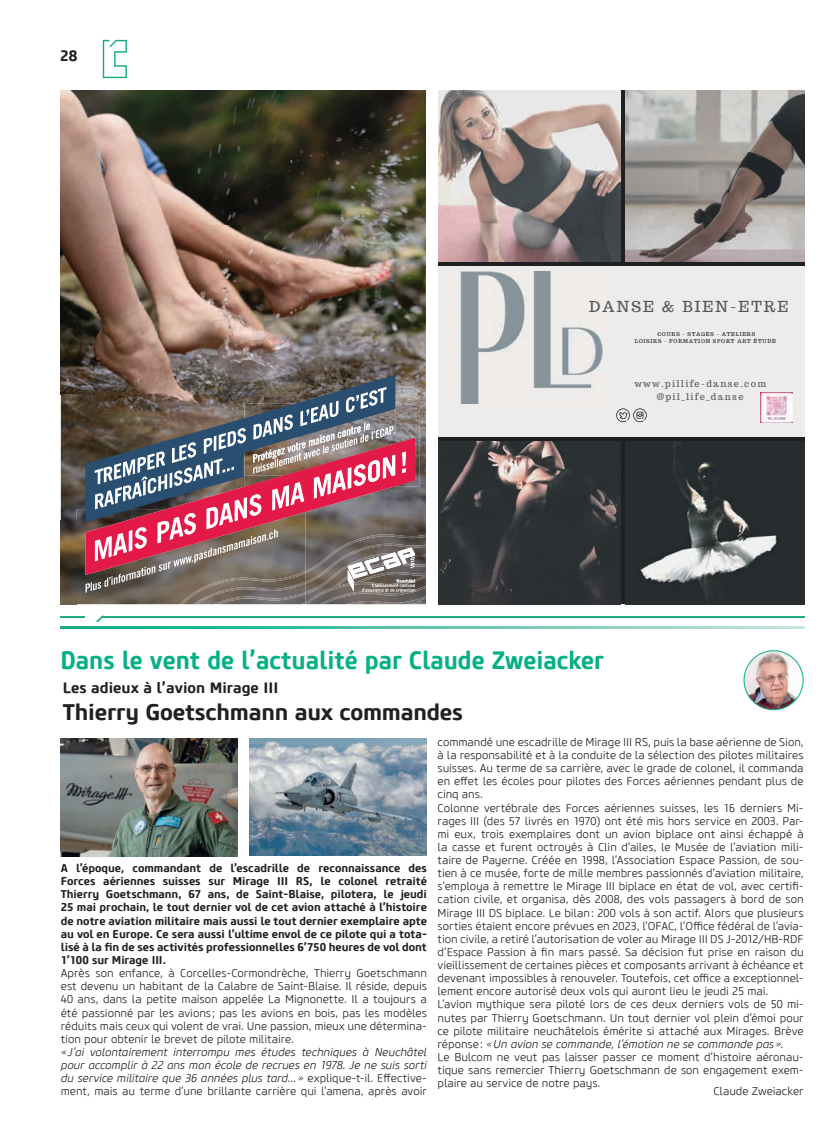
<style>
.page{position:relative;width:833px;height:1134px;background:#fff}
.page>*{position:absolute;margin:0;border:0;box-sizing:border-box;transform-origin:0 0}
.t1{font:700 25px "Core Sans M65";color:#05b085;scale:.93 1}
.t2{font:700 22.5px "Core Sans M65";letter-spacing:-.01em;color:#231f20}
.t3{font:700 15px "Core Sans M65";color:#231f20}
.t4{font:14.88px "Trocchi";letter-spacing:.14em;color:#535a5e}
.t5{font:300 11.25px/13.1px "Core Sans M35";letter-spacing:-.005em;color:#231f20;text-align:justify}
.t6{font:700 11.25px/13.1px "Core Sans M65";color:#231f20;text-align:justify}
.t7{font:italic 300 11.25px/13.1px "Core Sans M35";letter-spacing:-.01em;color:#231f20;text-align:justify}
.t8{font:9.25px/13px "Trocchi";letter-spacing:.14em;color:#535a5e;text-align:center}
.t9{font:5.25px/7.4px "Trocchi";letter-spacing:.14em;color:#1f2022;text-align:center}
.s1{font-style:normal}
.s2{font-style:italic}
</style>
<div class="page">
<svg style="left:103px;top:40px;width:24px;height:38px"></svg>
<svg style="left:60px;top:626px;width:744px;height:2px"></svg>
<hr style="left:102px;top:616px;width:702px;height:1px;background:#22ab83">
<svg style="left:96px;top:616px;width:8px;height:6px"></svg>
<img style="left:744px;top:651px;width:59px;height:59px;border-radius:30px">
<div style="left:743px;top:650px;width:60px;height:60px;border:1px solid #05b085;border-radius:50%"></div>
<img style="left:60px;top:738px;width:177px;height:118px">
<img style="left:249px;top:738px;width:177px;height:118px">
<img style="left:61px;top:90px;width:365px;height:136px">
<img style="left:61px;top:226px;width:203px;height:294px">
<img style="left:264px;top:226px;width:162px;height:210px">
<img style="left:415px;top:436px;width:11px;height:98px">
<img style="left:61px;top:520px;width:15px;height:84px">
<img style="left:76px;top:509px;width:103px;height:95px">
<img style="left:415px;top:406px;width:5px;height:81px">
<svg style="left:85px;top:375px;width:310px;height:12px;background:#675e59"></svg>
<img style="left:415px;top:534px;width:11px;height:10px">
<img style="left:179px;top:593px;width:15px;height:11px">
<img style="left:415px;top:544px;width:11px;height:9px">
<img style="left:194px;top:593px;width:19px;height:11px">
<img style="left:305px;top:553px;width:121px;height:41px">
<img style="left:213px;top:593px;width:92px;height:11px">
<img style="left:415px;top:563px;width:11px;height:23px">
<img style="left:320px;top:586px;width:106px;height:18px">
<svg style="left:85px;top:387px;width:330px;height:206px;background:#896971"></svg>
<img style="left:346px;top:596px;width:80px;height:8px">
<svg style="left:61px;top:90px;width:7px;height:7px"></svg>
<svg style="left:60px;top:616px;width:25px;height:2px"></svg>
<svg style="left:438px;top:90px;width:366px;height:514px;background:#393839"></svg>
<img style="left:438px;top:90px;width:182px;height:171px">
<img style="left:625px;top:90px;width:179px;height:171px">
<div style="left:438px;top:266px;width:366px;height:170px;background:#eeecea"></div>
<img style="left:438px;top:441px;width:182px;height:163px">
<img style="left:625px;top:441px;width:179px;height:163px">
<svg style="left:616px;top:408px;width:31px;height:14px"></svg>
<img style="left:459px;top:272px;width:145px;height:132px">
<img style="left:761px;top:392px;width:31px;height:31px">
<h3 class="t3" style="left:60px;top:46px;width:19px">28</h3>
<h3 class="t4" style="left:589px;top:297px;width:200px">DANSE &amp; BIEN-ETRE</h3>
<p class="t9" style="left:634px;top:330px;width:143px">COURS - STAGES - ATELIERS<br>LOISIRS - FORMATION SPORT ART ÉTUDE</p>
<p class="t8" style="left:634px;top:377px;width:133px">www.pillife-danse.com @pil_life_danse</p>
<h1 class="t1" style="left:60px;top:644px;width:586px">Dans le vent de l’actualité par Claude Zweiacker</h1>
<h3 class="t3" style="left:63px;top:678px;width:217px">Les adieux à l’avion Mirage III</h3>
<h2 class="t2" style="left:63px;top:698px;width:402px">Thierry Goetschmann aux commandes</h2>
<p class="t6" style="left:61px;top:862px;width:368px">A l’époque, commandant de l’escadrille de reconnaissance des Forces aériennes suisses sur Mirage III RS, le colonel retraité Thierry Goetschmann, 67 ans, de Saint-Blaise, pilotera, le jeudi 25 mai prochain, le tout dernier vol de cet avion attaché à l’histoire de notre aviation militaire mais aussi le tout dernier exemplaire apte au vol en Europe. Ce sera aussi l’ultime envol de ce pilote qui a tota&shy;lisé à la fin de ses activités professionnelles 6’750 heures de vol dont 1’100 sur Mirage III.</p>
<p class="t5" style="left:61px;top:967px;width:368px">Après son enfance, à Corcelles-Cormondrèche, Thierry Goetschmann est devenu un habitant de la Calabre de Saint-Blaise. Il réside, depuis 40 ans, dans la petite maison appelée La Mignonette. Il a toujours a été passionné par les avions; pas les avions en bois, pas les modèles réduits mais ceux qui volent de vrai. Une passion, mieux une détermina&shy;tion pour obtenir le brevet de pilote militaire.</p>
<p class="t7" style="left:61px;top:1046px;width:368px">«J’ai volontairement interrompu mes études techniques à Neuchâtel pour accomplir à 22 ans mon école de recrues en 1978. Je ne suis sorti du service militaire que 36 années plus tard…» <span class="s1">explique-t-il. Effective&shy;ment, mais au terme d’une brillante carrière qui l’amena, après avoir</span></p>
<p class="t5" style="left:437px;top:736px;width:368px;text-align:left">commandé une escadrille de Mirage III RS, puis la base aérienne de Sion, à la responsabilité et à la conduite de la sélection des pilotes militaires suisses. Au terme de sa carrière, avec le grade de colonel, il commanda en effet les écoles pour pilotes des Forces aériennes pendant plus de cinq ans.<br>Colonne vertébrale des Forces aériennes suisses, les 16 derniers Mi&shy;rages III (des 57 livrés en 1970) ont été mis hors service en 2003. Par&shy;mi eux, trois exemplaires dont un avion biplace ont ainsi échappé à la casse et furent octroyés à Clin d’ailes, le Musée de l’aviation mili&shy;taire de Payerne. Créée en 1998, l’Association Espace Passion, de sou&shy;tien à ce musée, forte de mille membres passionnés d’aviation militaire, s’employa à remettre le Mirage III biplace en état de vol, avec certifi&shy;cation civile, et organisa, dès 2008, des vols passagers à bord de son Mirage III DS biplace. Le bilan: 200 vols à son actif. Alors que plusieurs sorties étaient encore prévues en 2023, l’OFAC, l’Office fédéral de l’avia&shy;tion civile, a retiré l’autorisation de voler au Mirage III DS J-2012/HB-RDF d’Espace Passion à fin mars passé. Sa décision fut prise en raison du vieillissement de certaines pièces et composants arrivant à échéance et devenant impossibles à renouveler. Toutefois, cet office a exceptionnel&shy;lement encore autorisé deux vols qui auront lieu le jeudi 25 mai.<br>L’avion mythique sera piloté lors de ces deux derniers vols de 50 mi&shy;nutes par Thierry Goetschmann. Un tout dernier vol plein d’émoi pour ce pilote militaire neuchâtelois émérite si attaché aux Mirages. Brève réponse: <span class="s2">«Un avion se commande, l’émotion ne se commande pas».<br></span>Le Bulcom ne veut pas laisser passer ce moment d’histoire aéronau&shy;tique sans remercier Thierry Goetschmann de son engagement exem&shy;plaire au service de notre pays.</p>
<p class="t5" style="left:713px;top:1084px;width:92px">Claude Zweiacker</p>
</div>
